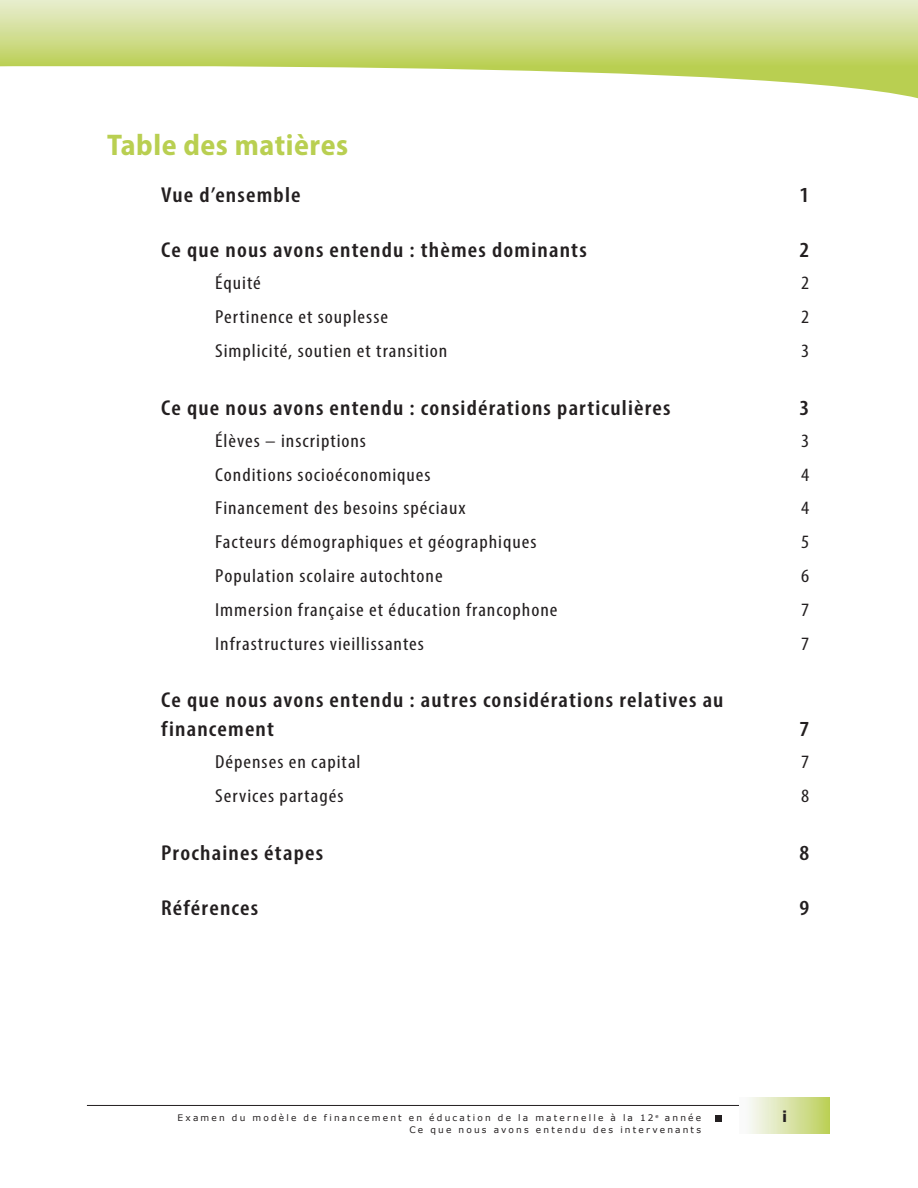
<style>
.page{position:relative;width:918px;height:1188px;background:#fff}
.page>*{position:absolute;margin:0;border:0;box-sizing:border-box;transform-origin:0 0}
.Head_A{font:700 semi-condensed 30px "Myriad Pro";letter-spacing:.015em;color:#b9cf51}
.x_Contents_A{font:600 condensed 21.6px/28.8px "Myriad Pro";letter-spacing:.05em;color:#231f20;scale:1.11 1}
.t1{font:condensed 18.9px "Myriad Pro";letter-spacing:.045em;color:#231f20;scale:1.11 1}
.t2{font:700 15px "Verdana";color:#231f20}
.t3{font:9px/12px "Verdana";letter-spacing:.24em;color:#231f20;text-align:right}
</style>
<div class="page">
<hr style="left:87px;top:1105px;width:731px;height:1px;background:#231f20">
<div style="left:739px;top:1097px;width:91px;height:37px;background:linear-gradient(to right,#fefdff,#bccf5a)"></div>
<div style="left:715px;top:1115px;width:7px;height:7px;background:#231f20"></div>
<svg style="left:0;top:0;width:918px;height:99px"></svg>
<p class="Head_A" style="left:107px;top:125px;width:242px">Table des matières</p>
<p class="x_Contents_A" style="left:161px;top:180px;width:127px">Vue d’ensemble</p>
<p class="x_Contents_A" style="left:799px;top:180px;width:10px">1</p>
<p class="x_Contents_A" style="left:161px;top:235px;width:385px">Ce que nous avons entendu : thèmes dominants</p>
<p class="x_Contents_A" style="left:799px;top:235px;width:10px">2</p>
<p class="t1" style="left:215px;top:272px;width:43px">Équité</p>
<p class="t1" style="left:801px;top:272px;width:9px">2</p>
<p class="t1" style="left:215px;top:306px;width:157px">Pertinence et souplesse</p>
<p class="t1" style="left:801px;top:306px;width:9px">2</p>
<p class="t1" style="left:215px;top:339px;width:211px">Simplicité, soutien et transition</p>
<p class="t1" style="left:801px;top:339px;width:9px">3</p>
<p class="x_Contents_A" style="left:161px;top:393px;width:460px">Ce que nous avons entendu : considérations particulières</p>
<p class="x_Contents_A" style="left:799px;top:393px;width:10px">3</p>
<p class="t1" style="left:215px;top:429px;width:137px">Élèves – inscriptions</p>
<p class="t1" style="left:801px;top:429px;width:9px">3</p>
<p class="t1" style="left:215px;top:463px;width:196px">Conditions socioéconomiques</p>
<p class="t1" style="left:801px;top:463px;width:9px">4</p>
<p class="t1" style="left:215px;top:497px;width:227px">Financement des besoins spéciaux</p>
<p class="t1" style="left:801px;top:497px;width:9px">4</p>
<p class="t1" style="left:215px;top:531px;width:291px">Facteurs démographiques et géographiques</p>
<p class="t1" style="left:801px;top:531px;width:9px">5</p>
<p class="t1" style="left:215px;top:564px;width:206px">Population scolaire autochtone</p>
<p class="t1" style="left:801px;top:564px;width:9px">6</p>
<p class="t1" style="left:215px;top:598px;width:310px">Immersion française et éducation francophone</p>
<p class="t1" style="left:801px;top:598px;width:9px">7</p>
<p class="t1" style="left:215px;top:632px;width:190px">Infrastructures vieillissantes</p>
<p class="t1" style="left:801px;top:632px;width:9px">7</p>
<p class="x_Contents_A" style="left:161px;top:685px;width:508px">Ce que nous avons entendu : autres considérations relatives au financement</p>
<p class="x_Contents_A" style="left:799px;top:714px;width:10px">7</p>
<p class="t1" style="left:215px;top:750px;width:132px">Dépenses en capital</p>
<p class="t1" style="left:801px;top:750px;width:9px">7</p>
<p class="t1" style="left:215px;top:784px;width:117px">Services partagés</p>
<p class="t1" style="left:801px;top:784px;width:9px">8</p>
<p class="x_Contents_A" style="left:161px;top:838px;width:147px">Prochaines étapes</p>
<p class="x_Contents_A" style="left:799px;top:838px;width:10px">8</p>
<p class="x_Contents_A" style="left:161px;top:894px;width:89px">Références</p>
<p class="x_Contents_A" style="left:799px;top:894px;width:10px">9</p>
<p class="t3" style="left:178px;top:1112px;width:525px">Examen du modèle de financement en éducation de la maternelle à la 12 <sup>e</sup> année<br>Ce que nous avons entendu des intervenants</p>
<p class="t2" style="left:782px;top:1106px;width:7px">i</p>
</div>
